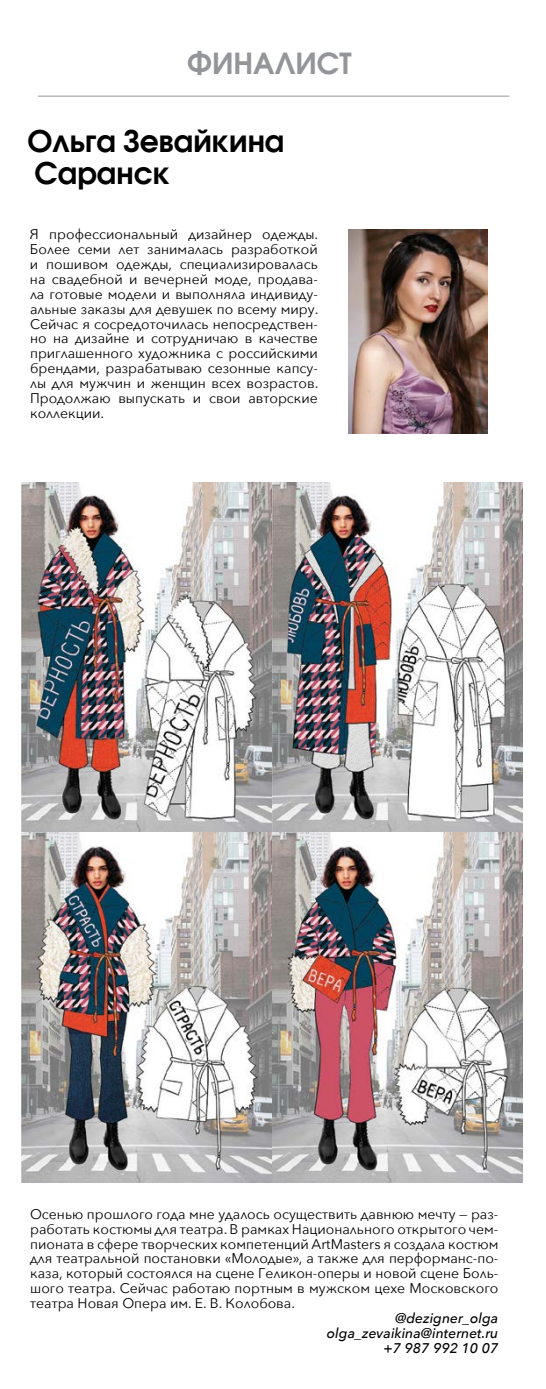
<style>
.page{position:relative;width:546px;height:1389px;background:#fff}
.page>*{position:absolute;margin:0;border:0;box-sizing:border-box;transform-origin:0 0}
.t1{font:700 29.75px/31.7px "Avant Garde Gothic C";color:#000}
.t2{font:700 28.88px "Avant Garde Gothic C";color:#939598}
.t3{font:14px/14.9px "Avenir Next";color:#000;text-align:justify}
.t4{font:italic 500 14px/14.9px "Avenir Next";color:#000;text-align:right}
</style>
<div class="page">
<hr style="left:38px;top:96px;width:471px;height:1px;background:#939598">
<img style="left:349px;top:230px;width:138px;height:203px">
<img style="left:22px;top:483px;width:500px;height:699px">
<h2 class="t2" style="left:187px;top:45px;width:166px">ФИНАЛИСТ</h2>
<h1 class="t1" style="left:27px;top:125px;width:258px">Ольга Зевайкина<br>Саранск</h1>
<p class="t3" style="left:30px;top:226px;width:290px">Я профессиональный дизайнер одежды.<br>Более семи лет занималась разработкой и пошивом одежды, специализировалась на свадебной и вечерней моде, продава&shy;ла готовые модели и выполняла индивиду&shy;альные заказы для девушек по всему миру.<br>Сейчас я сосредоточилась непосредствен&shy;но на дизайне и сотрудничаю в качестве приглашенного художника с российскими брендами, разрабатываю сезонные капсу&shy;лы для мужчин и женщин всех возрастов.<br>Продолжаю выпускать и свои авторские коллекции.</p>
<p class="t3" style="left:30px;top:1206px;width:470px">Осенью прошлого года мне удалось осуществить давнюю мечту — раз&shy;работать костюмы для театра. В рамках Национального открытого чем&shy;пионата в сфере творческих компетенций ArtMasters я создала костюм для театральной постановки «Молодые», а также для перформанс-по&shy;каза, который состоялся на сцене Геликон-оперы и новой сцене Боль&shy;шого театра. Сейчас работаю портным в мужском цехе Московского театра Новая Опера им. Е. В. Колобова.</p>
<p class="t4" style="left:327px;top:1310px;width:173px">@dezigner_olga olga_zevaikina@internet.ru +7 987 992 10 07</p>
</div>
